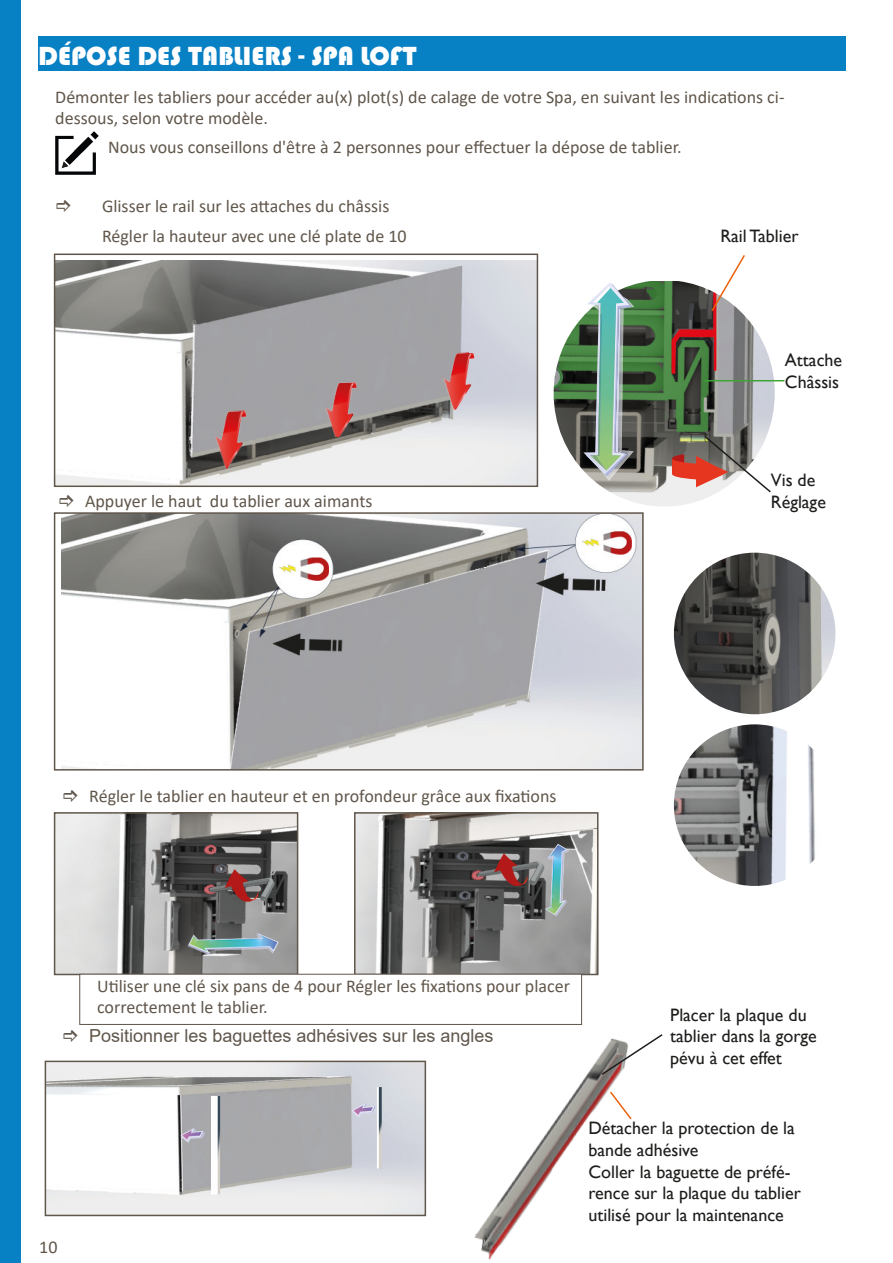
<style>
.page{position:relative;width:893px;height:1263px;background:#fff}
.page>*{position:absolute;margin:0;border:0;box-sizing:border-box;transform-origin:0 0}
.Titre_Principal{font:27px "Bauhaus 93";color:#fff}
.Paragraphe_normal{font:18px/21px "Calibri";color:#60564b}
.t1{font:18px/21.6px "Gill Sans";color:#1d1d1b}
.t2{font:18px "Arial";color:#60564b}
</style>
<div class="page">
<div style="left:0;top:0;width:21px;height:1263px;background:#0880c4"></div>
<img style="left:554px;top:281px;width:221px;height:225px">
<div style="left:38px;top:36px;width:808px;height:35px;background:#0880c4"></div>
<img style="left:56px;top:132px;width:42px;height:42px">
<img style="left:57px;top:261px;width:478px;height:223px">
<div style="left:54px;top:254px;width:484px;height:233px;border:2px solid #60564b"></div>
<img style="left:441px;top:352px;width:35px;height:58px">
<img style="left:323px;top:382px;width:35px;height:55px">
<img style="left:213px;top:410px;width:35px;height:61px">
<hr style="left:704px;top:380px;width:80px;height:1px;background:#3fa535">
<svg style="left:672px;top:434px;width:100px;height:60px"></svg>
<svg style="left:583px;top:282px;width:51px;height:199px;background:#657463"></svg>
<img style="left:591px;top:288px;width:33px;height:182px">
<img style="left:593px;top:314px;width:13px;height:156px">
<svg style="left:710px;top:255px;width:36px;height:58px"></svg>
<img style="left:61px;top:515px;width:580px;height:252px">
<div style="left:54px;top:512px;width:590px;height:258px;border:2px solid #60564b"></div>
<img style="left:674px;top:553px;width:161px;height:161px;border-radius:81px">
<img style="left:674px;top:724px;width:161px;height:162px;border-radius:81px">
<img style="left:57px;top:815px;width:238px;height:157px">
<div style="left:54px;top:812px;width:244px;height:163px;border:2px solid #60564b"></div>
<img style="left:357px;top:815px;width:238px;height:157px">
<div style="left:354px;top:812px;width:244px;height:163px;border:2px solid #60564b"></div>
<img style="left:48px;top:1064px;width:332px;height:149px">
<div style="left:45px;top:1061px;width:381px;height:155px;border:2px solid #60564b"></div>
<img style="left:380px;top:999px;width:239px;height:261px">
<svg style="left:608px;top:1090px;width:24px;height:31px"></svg>
<svg style="left:600px;top:1033px;width:63px;height:43px"></svg>
<div style="left:80px;top:974px;width:502px;height:50px;background:#fff"></div>
<div style="left:79px;top:974px;width:503px;height:51px;border:1px solid #60564b"></div>
<p class="Titre_Principal" style="left:38px;top:40px;width:380px">DÉPOSE DES TABLIERS - SPA LOFT</p>
<p class="Paragraphe_normal" style="left:55px;top:86px;width:731px">Démonter les tabliers pour accéder au(x) plot(s) de calage de votre Spa, en suivant les indications ci&shy;dessous, selon votre modèle.</p>
<p class="Paragraphe_normal" style="left:108px;top:136px;width:575px">Nous vous conseillons d'être à 2 personnes pour effectuer la dépose de tablier.</p>
<p class="Paragraphe_normal" style="left:102px;top:195px;width:289px">Glisser le rail sur les attaches du châssis</p>
<p class="Paragraphe_normal" style="left:102px;top:225px;width:306px">Régler la hauteur avec une clé plate de 10</p>
<p class="Paragraphe_normal" style="left:85px;top:490px;width:289px">Appuyer le haut du tablier aux aimants</p>
<p class="t1" style="left:720px;top:226px;width:80px">Rail Tablier</p>
<p class="t1" style="left:785px;top:350px;width:59px">Attache</p>
<p class="t1" style="left:785px;top:371px;width:56px">Châssis</p>
<p class="t1" style="left:771px;top:470px;width:46px">Vis de</p>
<p class="t1" style="left:771px;top:491px;width:57px">Réglage</p>
<p class="Paragraphe_normal" style="left:89px;top:785px;width:469px">Régler le tablier en hauteur et en profondeur grâce aux fixations</p>
<p class="Paragraphe_normal" style="left:39px;top:1236px;width:20px">10</p>
<p class="Paragraphe_normal" style="left:97px;top:975px;width:474px">Utiliser une clé six pans de 4 pour Régler les fixations pour placer correctement le tablier.</p>
<p class="t2" style="left:89px;top:1023px;width:406px">Positionner les baguettes adhésives sur les angles</p>
<p class="t1" style="left:670px;top:1004px;width:148px">Placer la plaque du tablier dans la gorge pévu à cet effet</p>
<p class="t1" style="left:588px;top:1118px;width:208px">Détacher la protection de la bande adhésive</p>
<p class="t1" style="left:588px;top:1161px;width:214px">Coller la baguette de préfé&shy;rence sur la plaque du tablier utilisé pour la maintenance</p>
</div>
